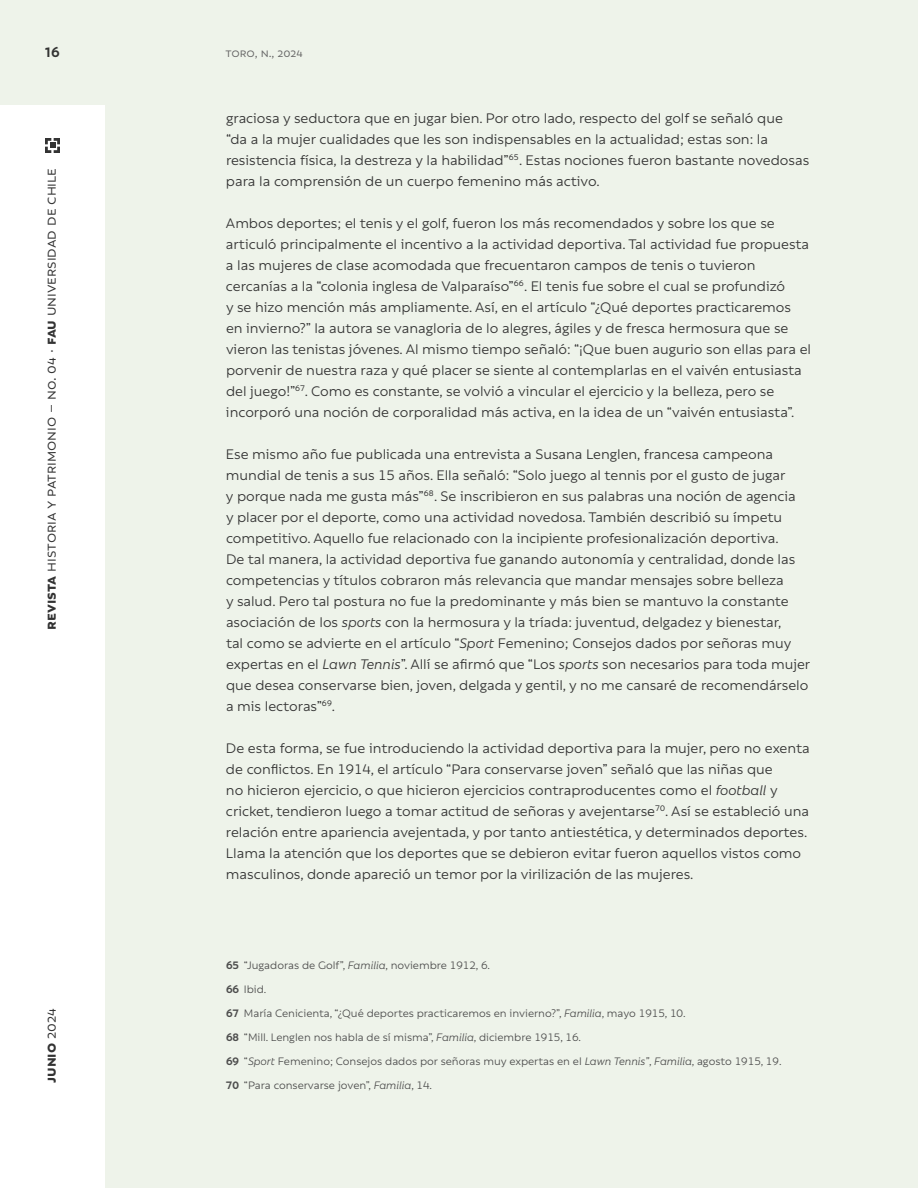
<style>
.page{position:relative;width:918px;height:1188px;background:#eef3ea}
.page>*{position:absolute;margin:0;border:0;box-sizing:border-box;transform-origin:0 0}
.t1{font:16.5px "Rebrand Txt";color:#333}
.t2{font:700 16.5px "Rebrand Txt";color:#333}
.t3{font:15px/21px "Rebrand Txt";color:#333}
.t4{font:700 15px "Rebrand Txt";color:#333}
.t5{font:13.5px "Rebrand Txt";color:#666}
.t6{font:11.7px/24px "Rebrand Txt";color:#4d4d4d}
.s1{font-weight:700}
.s2{font-weight:400}
.s3{font-style:italic}
</style>
<div class="page">
<div style="left:0;top:105px;width:105px;height:1083px;background:#fff"></div>
<svg style="left:45px;top:138px;width:15px;height:15px"></svg>
<p class="t4" style="left:45px;top:43px;width:16px">16</p>
<p class="t5" style="left:225px;top:45px;width:79px">toro, n., 2024</p>
<p class="t1" style="left:42px;top:630px;width:463px;rotate:-90deg"><span class="s1">revista</span> historia y patrimonio – no. 04 · <span class="s1">fau</span> universidad de chile</p>
<p class="t2" style="left:41px;top:1083px;width:76px;rotate:-90deg">junio <span class="s2">2024</span></p>
<p class="t3" style="left:226px;top:108px;width:585px">graciosa y seductora que en jugar bien. Por otro lado, respecto del golf se señaló que<br>“da a la mujer cualidades que les son indispensables en la actualidad; estas son: la resistencia física, la destreza y la habilidad”<sup>65</sup>. Estas nociones fueron bastante novedosas para la comprensión de un cuerpo femenino más activo.</p>
<p class="t3" style="left:226px;top:213px;width:587px">Ambos deportes; el tenis y el golf, fueron los más recomendados y sobre los que se articuló principalmente el incentivo a la actividad deportiva. Tal actividad fue propuesta a las mujeres de clase acomodada que frecuentaron campos de tenis o tuvieron cercanías a la “colonia inglesa de Valparaíso”<sup>66</sup>. El tenis fue sobre el cual se profundizó<br>y se hizo mención más ampliamente. Así, en el artículo “¿Qué deportes practicaremos en invierno?” la autora se vanagloria de lo alegres, ágiles y de fresca hermosura que se vieron las tenistas jóvenes. Al mismo tiempo señaló: “¡Que buen augurio son ellas para el porvenir de nuestra raza y qué placer se siente al contemplarlas en el vaivén entusiasta del juego!”<sup>67</sup>. Como es constante, se volvió a vincular el ejercicio y la belleza, pero se incorporó una noción de corporalidad más activa, en la idea de un “vaivén entusiasta”.</p>
<p class="t3" style="left:226px;top:444px;width:586px">Ese mismo año fue publicada una entrevista a Susana Lenglen, francesa campeona mundial de tenis a sus 15 años. Ella señaló: “Solo juego al tennis por el gusto de jugar<br>y porque nada me gusta más”<sup>68</sup>. Se inscribieron en sus palabras una noción de agencia<br>y placer por el deporte, como una actividad novedosa. También describió su ímpetu competitivo. Aquello fue relacionado con la incipiente profesionalización deportiva.<br>De tal manera, la actividad deportiva fue ganando autonomía y centralidad, donde las competencias y títulos cobraron más relevancia que mandar mensajes sobre belleza<br>y salud. Pero tal postura no fue la predominante y más bien se mantuvo la constante asociación de los <span class="s3">sports</span> con la hermosura y la tríada: juventud, delgadez y bienestar,<br>tal como se advierte en el artículo “<span class="s3">Sport</span> Femenino; Consejos dados por señoras muy expertas en el <span class="s3">Lawn Tennis</span>”. Allí se afirmó que “Los <span class="s3">sports</span> son necesarios para toda mujer que desea conservarse bien, joven, delgada y gentil, y no me cansaré de recomendárselo a mis lectoras”<sup>69</sup>.</p>
<p class="t3" style="left:226px;top:738px;width:585px">De esta forma, se fue introduciendo la actividad deportiva para la mujer, pero no exenta de conflictos. En 1914, el artículo “Para conservarse joven” señaló que las niñas que<br>no hicieron ejercicio, o que hicieron ejercicios contraproducentes como el <span class="s3">football</span> y cricket, tendieron luego a tomar actitud de señoras y avejentarse<sup>70</sup>. Así se estableció una relación entre apariencia avejentada, y por tanto antiestética, y determinados deportes.<br>Llama la atención que los deportes que se debieron evitar fueron aquellos vistos como masculinos, donde apareció un temor por la virilización de las mujeres.</p>
<p class="t6" style="left:226px;top:953px;width:557px"><span class="s1">65</span> “Jugadoras de Golf”, <span class="s3">Familia</span>, noviembre 1912, 6.<br><span class="s1">66</span> Ibid.<br><span class="s1">67</span> María Cenicienta, “¿Qué deportes practicaremos en invierno?”, <span class="s3">Familia</span>, mayo 1915, 10.<br><span class="s1">68</span> “Mill. Lenglen nos habla de sí misma”, <span class="s3">Familia</span>, diciembre 1915, 16.<br><span class="s1">69</span> “<span class="s3">Sport</span> Femenino; Consejos dados por señoras muy expertas en el <span class="s3">Lawn Tennis”</span>, <span class="s3">Familia</span>, agosto 1915, 19.<br><span class="s1">70</span> “Para conservarse joven”, <span class="s3">Familia</span>, 14.</p>
</div>
